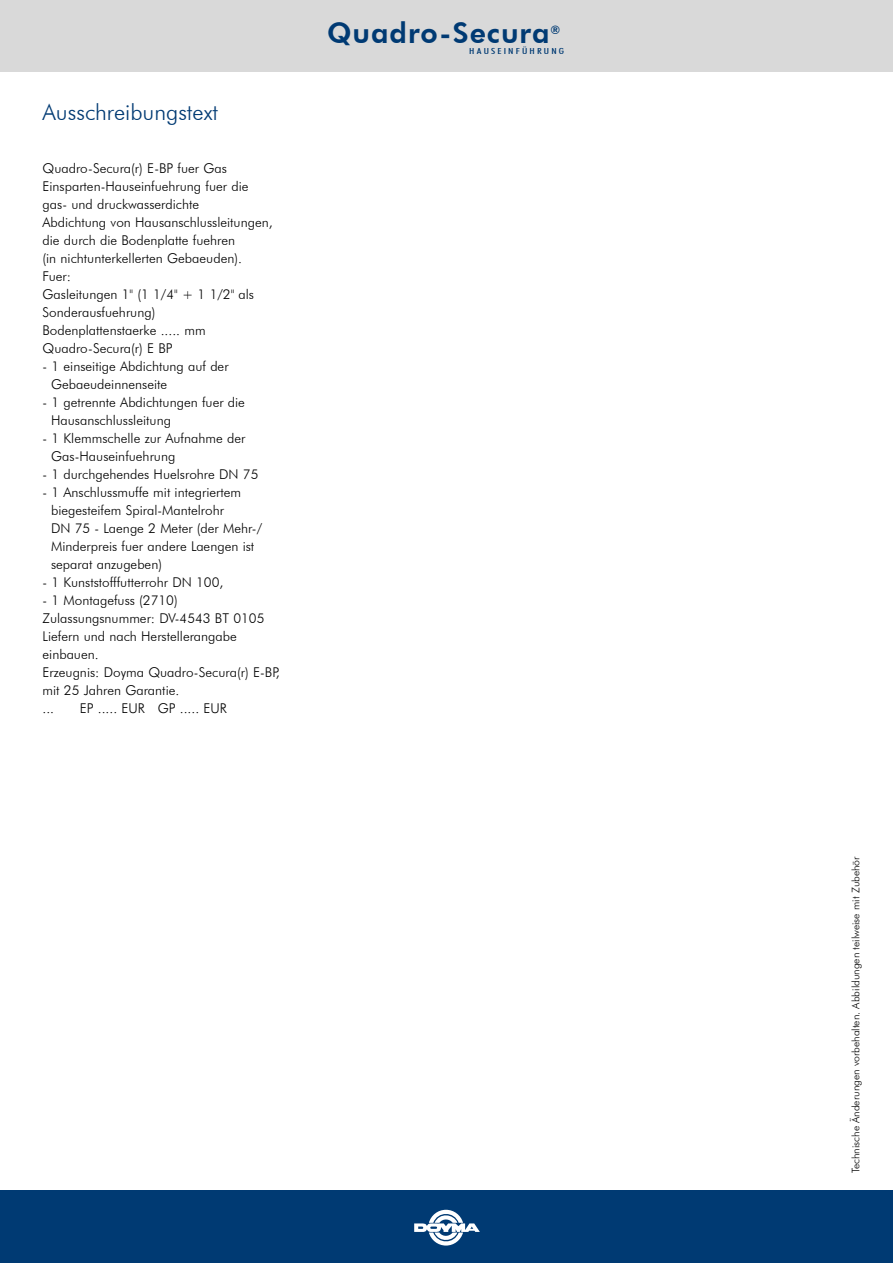
<style>
.page{position:relative;width:893px;height:1263px;background:#fff}
.page>*{position:absolute;margin:0;border:0;box-sizing:border-box;transform-origin:0 0}
.t1{font:800 28.5px "Futura BT";letter-spacing:.035em;color:#003a73}
.t2{font:300 22.5px "Futura BT";color:#003a73}
.t3{font:300 13.5px/18px "Futura BT";color:#000}
.t4{font:800 11.7px "Futura BT";color:#003a73}
.t5{font:300 10.5px "Futura BT";color:#000}
.t6{font:500 condensed 8.25px "Futura BT";letter-spacing:.2em;color:#003a73;scale:1.3 1}
</style>
<div class="page">
<div style="left:0;top:0;width:893px;height:72px;background:#d9d9d9"></div>
<div style="left:0;top:1191px;width:893px;height:72px;background:#003a73"></div>
<svg style="left:415px;top:1210px;width:65px;height:35px"></svg>
<h2 class="t2" style="left:43px;top:98px;width:177px">Ausschreibungstext</h2>
<p class="t3" style="left:43px;top:159px;width:232px">Quadro-Secura(r) E-BP fuer Gas<br>Einsparten-Hauseinfuehrung fuer die gas- und druckwasserdichte<br>Abdichtung von Hausanschlussleitungen, die durch die Bodenplatte fuehren<br>(in nichtunterkellerten Gebaeuden).<br>Fuer:<br>Gasleitungen 1" (1 1/4" + 1 1/2" als<br>Sonderausfuehrung)<br>Bodenplattenstaerke ..... mm<br>Quadro-Secura(r) E BP</p>
<p class="t3" style="left:51px;top:357px;width:179px;text-indent:-9px">- 1 einseitige Abdichtung auf der<br>Gebaeudeinnenseite</p>
<p class="t3" style="left:51px;top:393px;width:195px;text-indent:-9px">- 1 getrennte Abdichtungen fuer die<br>Hausanschlussleitung</p>
<p class="t3" style="left:51px;top:429px;width:196px;text-indent:-9px">- 1 Klemmschelle zur Aufnahme der<br>Gas-Hauseinfuehrung</p>
<p class="t3" style="left:43px;top:465px;width:217px">- 1 durchgehendes Huelsrohre DN 75</p>
<p class="t3" style="left:51px;top:483px;width:213px;text-indent:-9px">- 1 Anschlussmuffe mit integriertem biegesteifem Spiral-Mantelrohr<br>DN 75 - Laenge 2 Meter (der Mehr-/<br>Minderpreis fuer andere Laengen ist separat anzugeben)</p>
<p class="t3" style="left:43px;top:573px;width:182px">- 1 Kunststofffutterrohr DN 100,</p>
<p class="t3" style="left:43px;top:591px;width:239px">- 1 Montagefuss (2710)<br>Zulassungsnummer: DV-4543 BT 0105<br>Liefern und nach Herstellerangabe einbauen.<br>Erzeugnis: Doyma Quadro-Secura(r) E-BP, mit 25 Jahren Garantie.<br>...</p>
<p class="t3" style="left:80px;top:699px;width:149px">EP ..... EUR GP ..... EUR</p>
<h1 class="t1" style="left:327px;top:16px;width:224px">Quadro-Secura</h1>
<p class="t4" style="left:551px;top:22px;width:11px">®</p>
<p class="t6" style="left:469px;top:46px;width:74px">HAUSEINFÜHRUNG</p>
<p class="t5" style="left:849px;top:1173px;width:318px;rotate:-90deg">Technische Änderungen vorbehalten. Abbildungen teilweise mit Zubehör</p>
</div>
